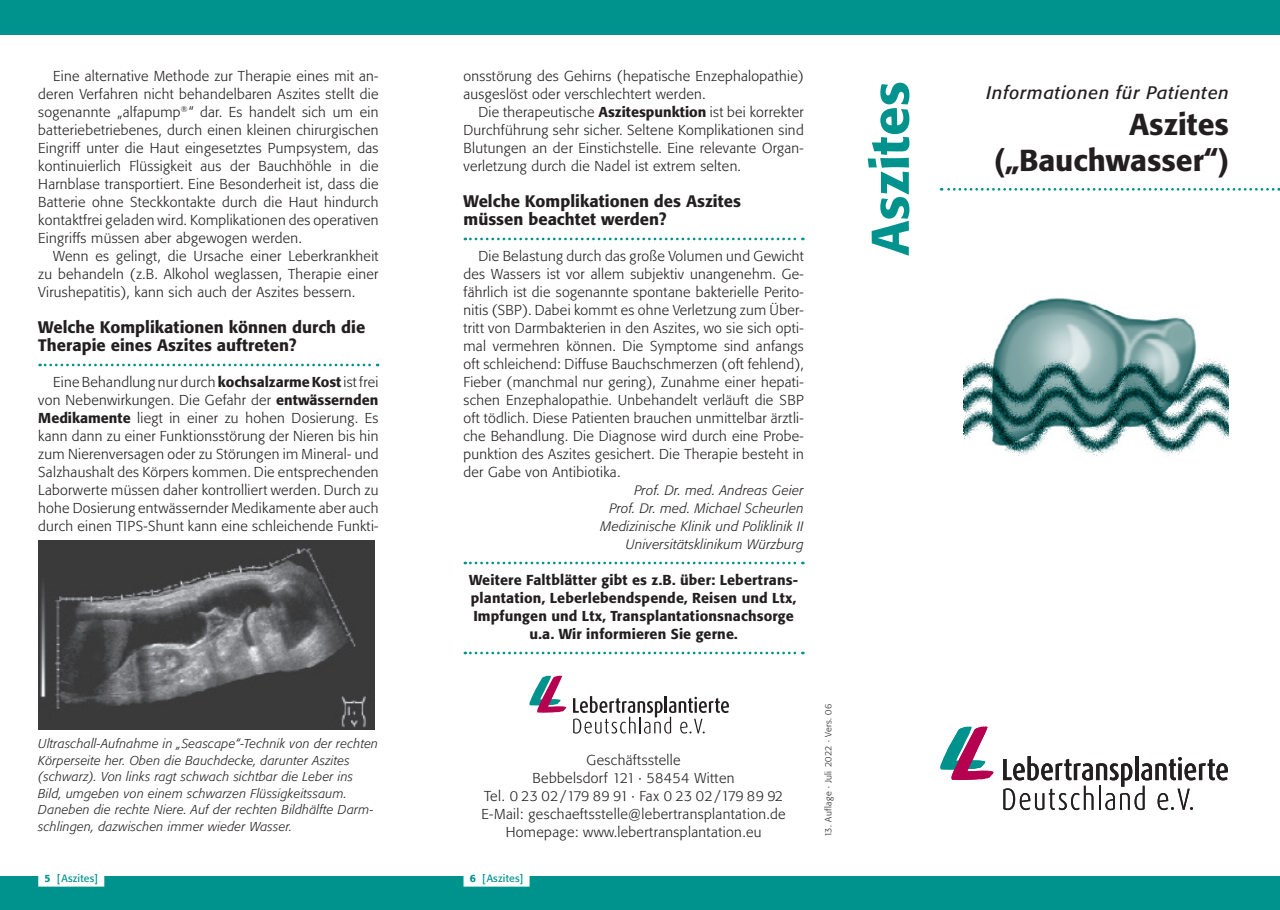
<style>
.page{position:relative;width:1280px;height:910px;background:#fff}
.page>*{position:absolute;margin:0;border:0;box-sizing:border-box;transform-origin:0 0}
.t1{font:500 52.5px "Formata BQ";color:#00938e}
.t2{font:500 30px/36px "Formata BQ";color:#231f20;text-align:right}
.t3{font:italic 18px "Formata BQ";letter-spacing:.04em;color:#231f20}
.t4{font:500 16.5px/18px "Formata BQ";color:#231f20}
.t5{font:300 14.25px/18px "Formata BQ";letter-spacing:.02em;color:#231f20;text-align:justify}
.t6{font:500 14.25px/18px "Formata BQ";letter-spacing:.01em;color:#231f20;text-align:center}
.t7{font:italic 300 13.5px/18px "Formata BQ";letter-spacing:.02em;color:#231f20;text-align:right}
.t8{font:italic 300 12.75px/16.5px "Formata BQ";letter-spacing:.02em;color:#231f20}
.t9{font:10.5px "Formata BQ";letter-spacing:.02em;color:#00938e}
.t10{font:300 9px "Formata BQ";letter-spacing:.04em;color:#231f20}
.s1{font-weight:500}
</style>
<div class="page">
<div style="left:0;top:0;width:1280px;height:34px;background:#00938e"></div>
<div style="left:0;top:876px;width:1280px;height:34px;background:#00938e"></div>
<svg style="left:940px;top:726px;width:54px;height:54px"></svg>
<svg style="left:1003px;top:756px;width:225px;height:54px"></svg>
<svg style="left:529px;top:675px;width:37px;height:38px"></svg>
<svg style="left:573px;top:696px;width:156px;height:38px"></svg>
<svg style="left:465px;top:238px;width:338px;height:2px"></svg>
<svg style="left:465px;top:562px;width:338px;height:2px"></svg>
<svg style="left:465px;top:652px;width:338px;height:2px"></svg>
<svg style="left:40px;top:364px;width:338px;height:2px"></svg>
<div style="left:38px;top:875px;width:66px;height:12px;background:#fff"></div>
<div style="left:463px;top:875px;width:66px;height:12px;background:#fff"></div>
<svg style="left:941px;top:188px;width:338px;height:3px"></svg>
<img style="left:38px;top:540px;width:336px;height:189px">
<img style="left:963px;top:298px;width:266px;height:158px">
<p class="t5" style="left:38px;top:68px;width:342px;text-indent:15px">Eine alternative Methode zur Therapie eines mit an&shy;deren Verfahren nicht behandelbaren Aszites stellt die sogenannte „alfapump<sup>®</sup>“ dar. Es handelt sich um ein batteriebetriebenes, durch einen kleinen chirurgischen Eingriff unter die Haut eingesetztes Pumpsystem, das kontinuierlich Flüssigkeit aus der Bauchhöhle in die Harnblase transportiert. Eine Besonderheit ist, dass die Batterie ohne Steckkontakte durch die Haut hindurch kontaktfrei geladen wird. Komplikationen des operativen Eingriffs müssen aber abgewogen werden.</p>
<p class="t5" style="left:38px;top:248px;width:342px;text-indent:15px">Wenn es gelingt, die Ursache einer Leberkrankheit zu behandeln (z.B. Alkohol weglassen, Therapie einer Virushepatitis), kann sich auch der Aszites bessern.</p>
<p class="t4" style="left:38px;top:320px;width:328px">Welche Komplikationen können durch die<br>Therapie eines Aszites auftreten?</p>
<p class="t5" style="left:38px;top:374px;width:342px;text-indent:15px">Eine Behandlung nur durch <span class="s1">kochsalzarme Kost</span> ist frei von Nebenwirkungen. Die Gefahr der <span class="s1">entwässernden Medikamente</span> liegt in einer zu hohen Dosierung. Es kann dann zu einer Funktionsstörung der Nieren bis hin zum Nierenversagen oder zu Störungen im Mineral- und Salzhaushalt des Körpers kommen. Die entsprechenden Laborwerte müssen daher kontrolliert werden. Durch zu hohe Dosierung entwässernder Medikamente aber auch durch einen TIPS-Shunt kann eine schleichende Funkti-</p>
<p class="t5" style="left:463px;top:68px;width:342px">onsstörung des Gehirns (hepatische Enzephalopathie) ausgeslöst oder verschlechtert werden.</p>
<p class="t5" style="left:463px;top:104px;width:342px;text-indent:15px">Die therapeutische <span class="s1">Aszitespunktion</span> ist bei korrekter Durchführung sehr sicher. Seltene Komplikationen sind Blutungen an der Einstichstelle. Eine relevante Organ&shy;verletzung durch die Nadel ist extrem selten.</p>
<p class="t4" style="left:463px;top:194px;width:279px">Welche Komplikationen des Aszites müssen beachtet werden?</p>
<p class="t5" style="left:463px;top:248px;width:342px;text-indent:15px">Die Belastung durch das große Volumen und Gewicht des Wassers ist vor allem subjektiv unangenehm. Ge&shy;fährlich ist die sogenannte spontane bakterielle Perito&shy;nitis (SBP). Dabei kommt es ohne Verletzung zum Über&shy;tritt von Darmbakterien in den Aszites, wo sie sich opti&shy;mal vermehren können. Die Symptome sind anfangs oft schleichend: Diffuse Bauchschmerzen (oft fehlend), Fieber (manchmal nur gering), Zunahme einer hepati&shy;schen Enzephalopathie. Unbehandelt verläuft die SBP oft tödlich. Diese Patienten brauchen unmittelbar ärztli&shy;che Behandlung. Die Diagnose wird durch eine Probe&shy;punktion des Aszites gesichert. Die Therapie besteht in der Gabe von Antibiotika.</p>
<p class="t7" style="left:600px;top:482px;width:205px">Prof. Dr. med. Andreas Geier<br>Prof. Dr. med. Michael Scheurlen Medizinische Klinik und Poliklinik II Universitätsklinikum Würzburg</p>
<p class="t6" style="left:469px;top:572px;width:331px">Weitere Faltblätter gibt es z.B. über: Lebertrans&shy;plantation, Leberlebendspende, Reisen und Ltx, Impfungen und Ltx, Transplantationsnachsorge u.a. Wir informieren Sie gerne.</p>
<p class="t8" style="left:38px;top:736px;width:341px">Ultraschall-Aufnahme in „Seascape“-Technik von der rechten Körperseite her. Oben die Bauchdecke, darunter Aszites (schwarz). Von links ragt schwach sichtbar die Leber ins Bild, umgeben von einem schwarzen Flüssigkeitssaum.<br>Daneben die rechte Niere. Auf der rechten Bildhälfte Darm&shy;schlingen, dazwischen immer wieder Wasser.</p>
<p class="t5" style="left:481px;top:752px;width:306px;text-align:center">Geschäftsstelle<br>Bebbelsdorf 121 · 58454 Witten<br>Tel. 0 23 02/179 89 91 · Fax 0 23 02/179 89 92<br>E-Mail: geschaeftsstelle@lebertransplantation.de Homepage: www.lebertransplantation.eu</p>
<p class="t9" style="left:45px;top:874px;width:55px"><span class="s1">5</span> [Aszites]</p>
<p class="t9" style="left:470px;top:874px;width:55px"><span class="s1">6</span> [Aszites]</p>
<p class="t10" style="left:824px;top:837px;width:135px;rotate:-90deg">13. Auflage · Juli 2022 · Vers. 06</p>
<h1 class="t1" style="left:867px;top:256px;width:176px;rotate:-90deg">Aszites</h1>
<p class="t3" style="left:986px;top:85px;width:244px">Informationen für Patienten</p>
<h2 class="t2" style="left:994px;top:109px;width:236px">Aszites („Bauchwasser“)</h2>
</div>
